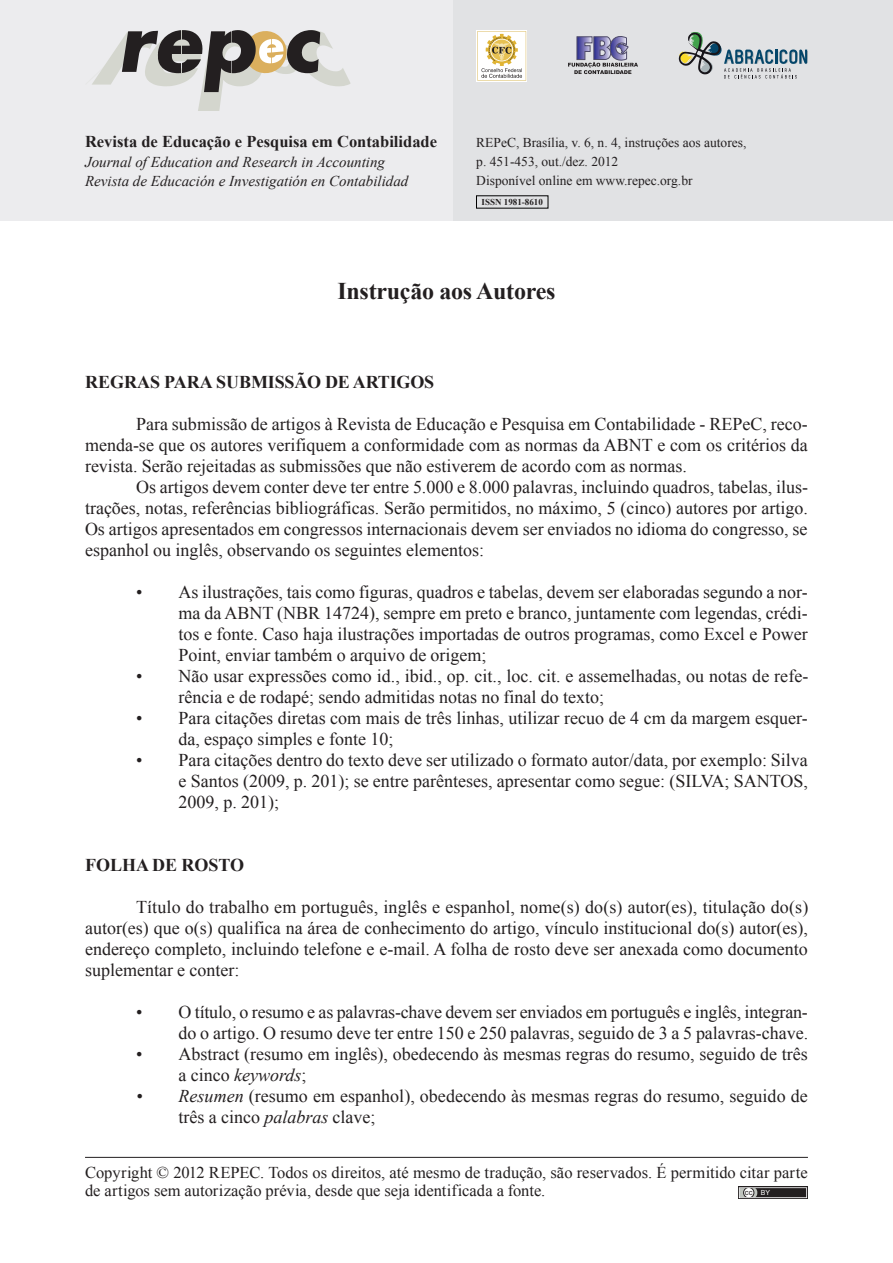
<style>
.page{position:relative;width:893px;height:1263px;background:#fff}
.page>*{position:absolute;margin:0;border:0;box-sizing:border-box;transform-origin:0 0}
.t1{font:700 24px "Times New Roman";letter-spacing:-.01em;color:#231f20}
.t2{font:18px/21px "Times New Roman";color:#231f20;text-align:justify}
.t3{font:700 18px "Times New Roman";color:#231f20}
.t4{font:16.5px/18px "Times New Roman";color:#231f20}
.t5{font:700 16.5px "Times New Roman";color:#231f20}
.t6{font:italic 15px/19.2px "Times New Roman";color:#231f20}
.t7{font:13.5px/18.6px "Times New Roman";color:#231f20}
.t8{font:700 9px "Times New Roman";color:#231f20}
.t9{font:7.5px "Arial";color:#231f20}
.s1{font-style:italic}
.s2{font-size:7.05px;color:#fff}
</style>
<div class="page">
<div style="left:0;top:0;width:454px;height:220px;background:#ececee"></div>
<div style="left:454px;top:0;width:439px;height:220px;background:#e1e2e4"></div>
<svg style="left:92px;top:30px;width:259px;height:81px"></svg>
<hr style="left:85px;top:1157px;width:723px;height:1px;background:#231f20">
<svg style="left:568px;top:36px;width:70px;height:38px"></svg>
<svg style="left:476px;top:30px;width:51px;height:52px"></svg>
<svg style="left:477px;top:31px;width:49px;height:50px;background:#e7ddbf"></svg>
<svg style="left:678px;top:32px;width:130px;height:47px"></svg>
<svg style="left:738px;top:1186px;width:70px;height:13px"></svg>
<svg style="left:739px;top:1187px;width:68px;height:11px"></svg>
<p class="t5" style="left:85px;top:131px;width:354px">Revista de Educação e Pesquisa em Contabilidade</p>
<p class="t6" style="left:85px;top:152px;width:325px">Journal of Education and Research in Accounting<br>Revista de Educación e Investigatión en Contabilidad</p>
<p class="t7" style="left:476px;top:133px;width:272px">REPeC, Brasília, v. 6, n. 4, instruções aos autores, p. 451-453, out./dez. 2012<br>Disponível online em www.repec.org.br</p>
<p class="t8" style="left:482px;top:196px;width:63px">ISSN 1981-8610</p>
<h1 class="t1" style="left:337px;top:275px;width:220px">Instrução aos Autores</h1>
<p class="t3" style="left:85px;top:370px;width:27px">Regras</p>
<p class="t3" style="left:164px;top:370px;width:14px">para</p>
<p class="t3" style="left:216px;top:370px;width:13px">submissão</p>
<p class="t3" style="left:325px;top:370px;width:41px">de artigos</p>
<p class="t2" style="left:85px;top:413px;width:724px;text-indent:51px">Para submissão de artigos à Revista de Educação e Pesquisa em Contabilidade - REPeC, reco&shy;menda-se que os autores verifiquem a conformidade com as normas da ABNT e com os critérios da revista. Serão rejeitadas as submissões que não estiverem de acordo com as normas.</p>
<p class="t2" style="left:85px;top:476px;width:725px;text-indent:51px">Os artigos devem conter deve ter entre 5.000 e 8.000 palavras, incluindo quadros, tabelas, ilus&shy;trações, notas, referências bibliográficas. Serão permitidos, no máximo, 5 (cinco) autores por artigo.<br>Os artigos apresentados em congressos internacionais devem ser enviados no idioma do congresso, se espanhol ou inglês, observando os seguintes elementos:</p>
<p class="t2" style="left:179px;top:581px;width:631px;text-indent:-43px">• As ilustrações, tais como figuras, quadros e tabelas, devem ser elaboradas segundo a nor&shy;ma da ABNT (NBR 14724), sempre em preto e branco, juntamente com legendas, crédi&shy;tos e fonte. Caso haja ilustrações importadas de outros programas, como Excel e Power Point, enviar também o arquivo de origem;</p>
<p class="t2" style="left:179px;top:665px;width:631px;text-indent:-43px">• Não usar expressões como id., ibid., op. cit., loc. cit. e assemelhadas, ou notas de refe&shy;rência e de rodapé; sendo admitidas notas no final do texto;</p>
<p class="t2" style="left:179px;top:707px;width:631px;text-indent:-43px">• Para citações diretas com mais de três linhas, utilizar recuo de 4 cm da margem esquer&shy;da, espaço simples e fonte 10;</p>
<p class="t2" style="left:179px;top:749px;width:631px;text-indent:-43px">• Para citações dentro do texto deve ser utilizado o formato autor/data, por exemplo: Silva e Santos (2009, p. 201); se entre parênteses, apresentar como segue: (SILVA; SANTOS, 2009, p. 201);</p>
<p class="t3" style="left:85px;top:853px;width:161px">FOLHA DE ROSTO</p>
<p class="t2" style="left:85px;top:896px;width:725px;text-indent:51px">Título do trabalho em português, inglês e espanhol, nome(s) do(s) autor(es), titulação do(s) autor(es) que o(s) qualifica na área de conhecimento do artigo, vínculo institucional do(s) autor(es), endereço completo, incluindo telefone e e-mail. A folha de rosto deve ser anexada como documento suplementar e conter:</p>
<p class="t2" style="left:136px;top:1001px;width:674px;text-align:right">• O título, o resumo e as palavras-chave devem ser enviados em português e inglês, integran&shy;do o artigo. O resumo deve ter entre 150 e 250 palavras, seguido de 3 a 5 palavras-chave.</p>
<p class="t2" style="left:179px;top:1043px;width:631px;text-indent:-43px">• Abstract (resumo em inglês), obedecendo às mesmas regras do resumo, seguido de três a cinco <span class="s1">keywords</span>;</p>
<p class="t2" style="left:179px;top:1085px;width:631px;text-indent:-43px"><span class="s1">• Resumen</span> (resumo em espanhol), obedecendo às mesmas regras do resumo, seguido de três a cinco <span class="s1">palabras</span> clave;</p>
<p class="t4" style="left:85px;top:1163px;width:724px">Copyright © 2012 REPEC. Todos os direitos, até mesmo de tradução, são reservados. É permitido citar parte de artigos sem autorização prévia, desde que seja identificada a fonte.</p>
<p class="t9" style="left:745px;top:1187px;width:27px">cc <span class="s2">BY</span></p>
</div>
